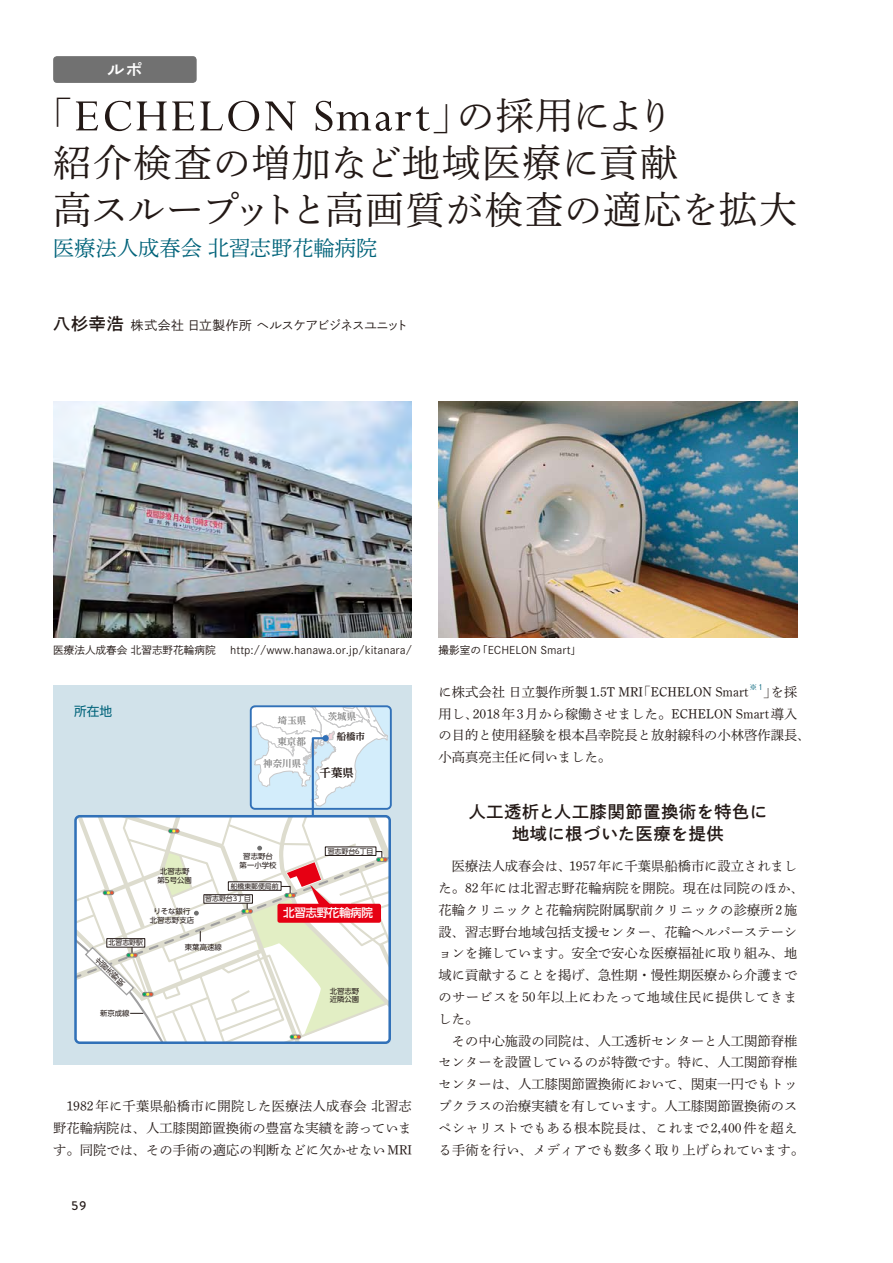
<style>
.page{position:relative;width:893px;height:1263px;background:#fff}
.page>*{position:absolute;margin:0;border:0;box-sizing:border-box;transform-origin:0 0}
.t1{font:50.55px "Perpetua";letter-spacing:.04em;color:#231916}
.t2{font:38.25px/46.8px "P Shuei Min Pr 6 N L 90 pv RKSJ H";letter-spacing:.025em;color:#231916}
.t3{font:21.3px "P Shuei Min Pr 6 N L 90 pv RKSJ H";color:#00637a}
.t4{font:17.25px "P Shuei Go Gin Std N B 90 pv RKSJ H";color:#fff}
.t5{font:16.95px/21.3px "P Shuei Go Gin Std N B 90 pv RKSJ H";letter-spacing:.05em;color:#231916;text-align:center}
.t6{font:13.35px/21.8px "P Shuei Min Pr 6 N L 90 pv RKSJ H";color:#231916}
.t7{font:12.75px "P Shuei Go Gin Std N L 90 pv RKSJ H";letter-spacing:-.06em;color:#231916}
.t8{font:500 12.75px "Brandon Grotesque";color:#231916}
.t9{font:12.6px "Shin Go Pro Regular 90 pv RKSJ H";color:#00637a}
.t10{font:11.55px "UD Shin Go Pro Medium 90 pv RKSJ H";letter-spacing:-.04em;color:#fff}
.t11{font:11.4px "UD Reimin Pro Bold 90 pv RKSJ H";color:#231916}
.t12{font:10.65px "P Shuei Go Gin Std N L 90 pv RKSJ H";color:#231916}
.t13{font:9.45px "UD Reimin Pro Bold 90 pv RKSJ H";color:#898989}
.t14{font:9.45px "UD Reimin Pro Bold 90 pv RKSJ H";color:#231916}
.t15{font:7.8px "P Shuei Go Gin Std N L 90 pv RKSJ H";color:#00637a}
.t16{font:7.35px/7.4px "UD Shin Go Pro Regular 90 pv RKSJ H";color:#231916;text-align:center}
.t17{font:6.9px "UD Shin Go Pro Regular 90 pv RKSJ H";color:#231916}
.s1{font-family:"P Shuei Min Pr 6 N L 90 pv RKSJ H";font-size:38.25px}
.s2{font-family:"P Shuei Go Gin Std N B 90 pv RKSJ H";font-size:16.95px}
.s3{font-family:"A1 Mincho Std Bold 90 pv RKSJ H"}
</style>
<div class="page">
<div style="left:53px;top:56px;width:144px;height:27px;background:#717171;border-radius:4px"></div>
<img style="left:53px;top:402px;width:359px;height:236px">
<img style="left:438px;top:402px;width:359px;height:236px">
<div style="left:53px;top:685px;width:359px;height:380px;background:#d1e2ea"></div>
<svg style="left:78px;top:705px;width:312px;height:335px"></svg>
<div style="left:74px;top:815px;width:317px;height:229px;border:3px solid #3171b8;border-radius:4px"></div>
<p class="t4" style="left:107px;top:63px;width:37px">ルポ</p>
<h1 class="t1" style="left:34px;top:99px;width:642px"><span class="s1">「</span>ECHELON Smart<span class="s1">」の採用により</span></h1>
<h2 class="t2" style="left:53px;top:145px;width:746px">紹介検査の増加など地域医療に貢献<br>高スループットと高画質が検査の適応を拡大</h2>
<h3 class="t3" style="left:53px;top:240px;width:326px">医療法人成春会北習志野花輪病院</h3>
<p class="t7" style="left:53px;top:320px;width:357px"><span class="s2">八杉幸浩</span> 株式会社 日立製作所 ヘルスケアビジネスユニット</p>
<p class="t12" style="left:53px;top:646px;width:164px">医療法人成春会 北習志野花輪病院</p>
<p class="t12" style="left:230px;top:646px;width:183px">http://www.hanawa.or.jp/kitanara/</p>
<p class="t12" style="left:438px;top:646px;width:144px">撮影室の「ECHELON Smart」</p>
<p class="t9" style="left:74px;top:707px;width:39px">所在地</p>
<p class="t13" style="left:328px;top:713px;width:30px">茨城県</p>
<p class="t13" style="left:278px;top:716px;width:30px">埼玉県</p>
<p class="t13" style="left:277px;top:737px;width:30px">東京都</p>
<p class="t13" style="left:263px;top:760px;width:39px">神奈川県</p>
<p class="t14" style="left:337px;top:733px;width:30px">船橋市</p>
<p class="t11" style="left:320px;top:768px;width:36px">千葉県</p>
<p class="t16" style="left:158px;top:868px;width:36px;line-height:8.9px">北習志野第5号公園</p>
<p class="t16" style="left:150px;top:908px;width:46px;line-height:8.9px">りそな銀行北習志野支店</p>
<p class="t16" style="left:240px;top:853px;width:38px;line-height:8.9px">習志野台第一小学校</p>
<p class="t17" style="left:231px;top:883px;width:50px">船橋東郵便局前</p>
<p class="t17" style="left:205px;top:896px;width:47px">習志野台3丁目</p>
<p class="t17" style="left:328px;top:848px;width:47px">習志野台6丁目</p>
<p class="t10" style="left:283px;top:909px;width:91px">北習志野花輪病院</p>
<p class="t17" style="left:109px;top:940px;width:36px">北習志野駅</p>
<p class="t16" style="left:95px;top:962px;width:5px;text-align:justify;rotate:-45deg">北習志野駅</p>
<p class="t16" style="left:100px;top:1011px;width:31px">新京成線</p>
<p class="t16" style="left:185px;top:945px;width:38px">東葉高速線</p>
<p class="t16" style="left:330px;top:987px;width:31px;line-height:8.9px;text-align:left">北習志野近隣公園</p>
<p class="t6" style="left:53px;top:1097px;width:360px;text-align:justify">　1982年に千葉県船橋市に開院した医療法人成春会 北習志野花輪病院は<span class="s3">、</span>人工膝関節置換術の豊富な実績を誇っています。同院では<span class="s3">、</span>その手術の適応の判断などに欠かせないMRI</p>
<p class="t8" style="left:71px;top:1198px;width:16px">59</p>
<p class="t6" style="left:438px;top:683px;width:311px">に株式会社 日立製作所製1.5T MRI「ECHELON Smart</p>
<p class="t15" style="left:749px;top:684px;width:15px">※1</p>
<p class="t6" style="left:438px;top:683px;width:374px;text-indent:324px">」を採用し<span class="s3">、</span>2018年3月から稼働させました。ECHELON Smart導入の目的と使用経験を根本昌幸院長と放射線科の小林啓作課長<span class="s3">、</span>小高真亮主任に伺いました。</p>
<p class="t5" style="left:469px;top:804px;width:300px">人工透析と人工膝関節置換術を特色に地域に根づいた医療を提供</p>
<p class="t6" style="left:438px;top:857px;width:367px">　医療法人成春会は<span class="s3">、</span>1957年に千葉県船橋市に設立されました。82年には北習志野花輪病院を開院。現在は同院のほか<span class="s3">、</span>花輪クリニックと花輪病院附属駅前クリニックの診療所2施設<span class="s3">、</span>習志野台地域包括支援センター<span class="s3">、</span>花輪ヘルパーステーションを擁しています。安全で安心な医療福祉に取り組み<span class="s3">、</span>地域に貢献することを掲げ<span class="s3">、</span>急性期・慢性期医療から介護までのサービスを50年以上にわたって地域住民に提供してきました。<br>　その中心施設の同院は<span class="s3">、</span>人工透析センターと人工関節脊椎センターを設置しているのが特徴です。特に<span class="s3">、</span>人工関節脊椎センターは<span class="s3">、</span>人工膝関節置換術において<span class="s3">、</span>関東一円でもトップクラスの治療実績を有しています。人工膝関節置換術のスペシャリストでもある根本院長は<span class="s3">、</span>これまで2,400件を超える手術を行い<span class="s3">、</span>メディアでも数多く取り上げられています。</p>
</div>
